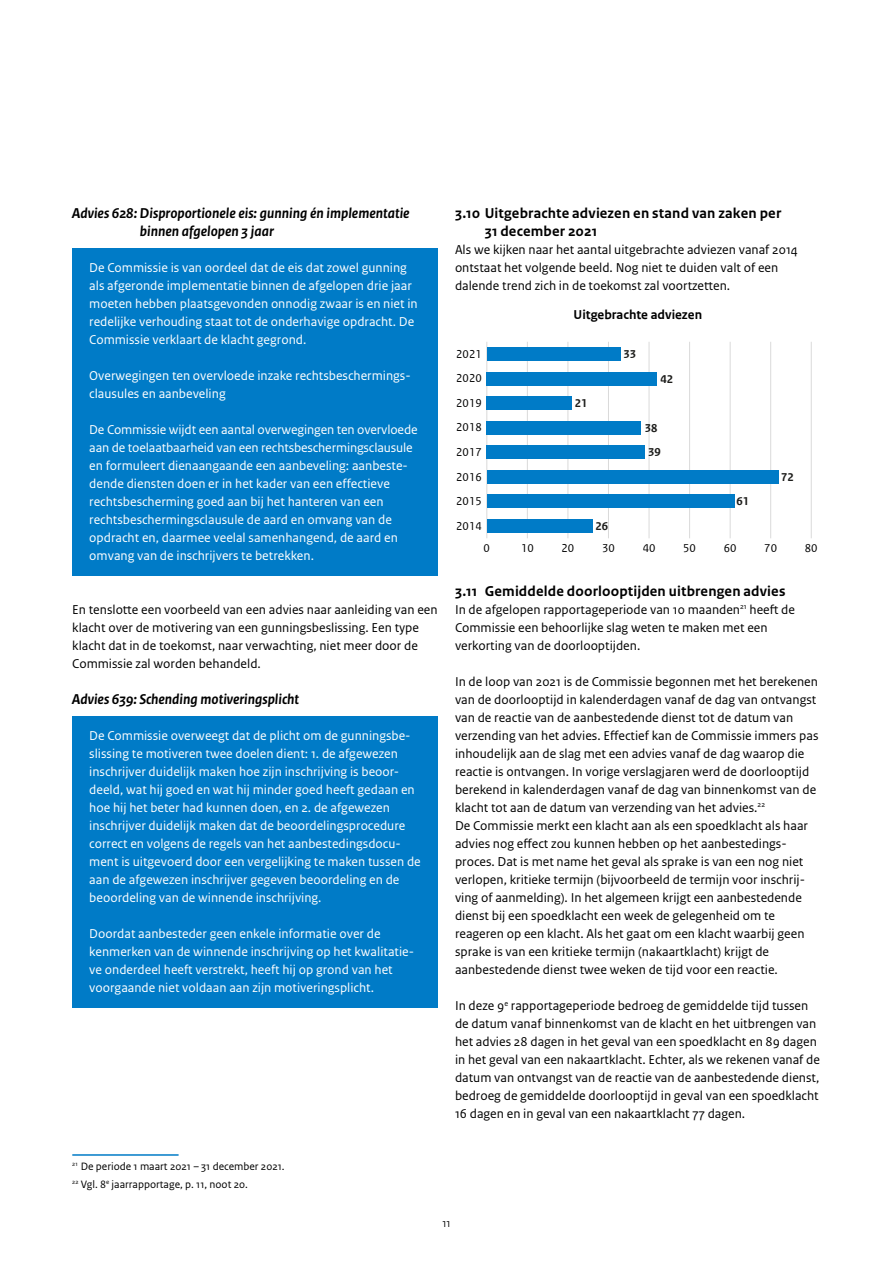
<style>
.page{position:relative;width:893px;height:1263px;background:#fff}
.page>*{position:absolute;margin:0;border:0;box-sizing:border-box;transform-origin:0 0}
._06_RO_Alineakop{font:italic 700 15px/18px "Rijksoverheid Sans Text";color:#000}
._03_RO_Paragraafkop{font:700 15px/18px "Rijksoverheid Sans Text";letter-spacing:.01em;color:#000}
.P_RO_Broodtekst{font:13.5px/18px "Rijksoverheid Sans Text";color:#000}
.Kader_Broodtekst{font:13.5px/18px "Rijksoverheid Sans Text";color:#fff}
.t1{font:700 13.5px "Rijksoverheid Sans Text TT";color:#000}
.t2{font:12px "Rijksoverheid Sans Text TT";color:#000}
.t3{font:700 12px/23.9px "Rijksoverheid Sans Text TT";color:#1d1d1b}
.t4{font:12px "Rijksoverheid Sans Heading";color:#000}
._14_RO_Voetnoot{font:11.25px "Rijksoverheid Sans Text";color:#000}
</style>
<div class="page">
<div style="left:72px;top:248px;width:366px;height:111px;background:#007bc7"></div>
<div style="left:72px;top:356px;width:366px;height:57px;background:#007bc7"></div>
<div style="left:72px;top:410px;width:366px;height:165px;background:#007bc7"></div>
<div style="left:72px;top:716px;width:366px;height:201px;background:#007bc7"></div>
<div style="left:72px;top:914px;width:366px;height:93px;background:#007bc7"></div>
<hr style="left:72px;top:1154px;width:107px;height:2px;background:#007bc7">
<hr style="left:486px;top:342px;width:1px;height:196px;background:#dadada">
<hr style="left:527px;top:342px;width:1px;height:196px;background:#dadada">
<hr style="left:568px;top:342px;width:1px;height:196px;background:#dadada">
<hr style="left:608px;top:342px;width:1px;height:196px;background:#dadada">
<hr style="left:649px;top:342px;width:1px;height:196px;background:#dadada">
<hr style="left:689px;top:342px;width:1px;height:196px;background:#dadada">
<hr style="left:730px;top:342px;width:1px;height:196px;background:#dadada">
<hr style="left:770px;top:342px;width:1px;height:196px;background:#dadada">
<hr style="left:811px;top:342px;width:1px;height:196px;background:#dadada">
<div style="left:487px;top:347px;width:134px;height:14px;background:#007bc7"></div>
<div style="left:487px;top:372px;width:170px;height:13px;background:#007bc7"></div>
<div style="left:487px;top:396px;width:85px;height:14px;background:#007bc7"></div>
<div style="left:487px;top:421px;width:154px;height:14px;background:#007bc7"></div>
<div style="left:487px;top:445px;width:158px;height:14px;background:#007bc7"></div>
<div style="left:487px;top:470px;width:292px;height:14px;background:#007bc7"></div>
<div style="left:487px;top:495px;width:247px;height:13px;background:#007bc7"></div>
<div style="left:487px;top:519px;width:105px;height:14px;background:#007bc7"></div>
<h3 class="_06_RO_Alineakop" style="left:140px;top:204px;width:271px;text-indent:-68px">Advies 628: Disproportionele eis: gunning én implementatie binnen afgelopen 3 jaar</h3>
<p class="Kader_Broodtekst" style="left:89px;top:259px;width:330px">De Commissie is van oordeel dat de eis dat zowel gunning als afgeronde implementatie binnen de afgelopen drie jaar moeten hebben plaatsgevonden onnodig zwaar is en niet in redelijke verhouding staat tot de onderhavige opdracht. De Commissie verklaart de klacht gegrond.</p>
<p class="Kader_Broodtekst" style="left:89px;top:367px;width:323px">Overwegingen ten overvloede inzake rechtsbeschermings&shy;clausules en aanbeveling</p>
<p class="Kader_Broodtekst" style="left:89px;top:421px;width:330px">De Commissie wijdt een aantal overwegingen ten overvloede aan de toelaatbaarheid van een rechtsbeschermingsclausule en formuleert dienaangaande een aanbeveling: aanbeste&shy;dende diensten doen er in het kader van een effectieve rechtsbescherming goed aan bij het hanteren van een rechtsbeschermingsclausule de aard en omvang van de opdracht en, daarmee veelal samenhangend, de aard en omvang van de inschrijvers te betrekken.</p>
<p class="P_RO_Broodtekst" style="left:72px;top:601px;width:367px">En tenslotte een voorbeeld van een advies naar aanleiding van een klacht over de motivering van een gunningsbeslissing. Een type klacht dat in de toekomst, naar verwachting, niet meer door de Commissie zal worden behandeld.</p>
<h3 class="_06_RO_Alineakop" style="left:72px;top:690px;width:228px">Advies 639: Schending motiveringsplicht</h3>
<p class="Kader_Broodtekst" style="left:89px;top:727px;width:333px">De Commissie overweegt dat de plicht om de gunningsbe&shy;slissing te motiveren twee doelen dient: 1. de afgewezen inschrijver duidelijk maken hoe zijn inschrijving is beoor&shy;deeld, wat hij goed en wat hij minder goed heeft gedaan en hoe hij het beter had kunnen doen, en 2. de afgewezen inschrijver duidelijk maken dat de beoordelingsprocedure correct en volgens de regels van het aanbestedingsdocu&shy;ment is uitgevoerd door een vergelijking te maken tussen de aan de afgewezen inschrijver gegeven beoordeling en de beoordeling van de winnende inschrijving.</p>
<p class="Kader_Broodtekst" style="left:89px;top:925px;width:326px">Doordat aanbesteder geen enkele informatie over de kenmerken van de winnende inschrijving op het kwalitatie&shy;ve onderdeel heeft verstrekt, heeft hij op grond van het voorgaande niet voldaan aan zijn motiveringsplicht.</p>
<p class="_14_RO_Voetnoot" style="left:72px;top:1160px;width:214px"><sup>21</sup> De periode 1 maart 2021 – 31 december 2021.</p>
<p class="_14_RO_Voetnoot" style="left:72px;top:1178px;width:177px"><sup>22</sup> Vgl. 8<sup>e</sup> jaarrapportage, p. 11, noot 20.</p>
<h3 class="_03_RO_Paragraafkop" style="left:485px;top:204px;width:298px;text-indent:-30px">3.10 Uitgebrachte adviezen en stand van zaken per<br>31 december 2021</h3>
<p class="P_RO_Broodtekst" style="left:455px;top:241px;width:344px">Als we kijken naar het aantal uitgebrachte adviezen vanaf 2014 ontstaat het volgende beeld. Nog niet te duiden valt of een dalende trend zich in de toekomst zal voortzetten.</p>
<p class="t2" style="left:456px;top:347px;width:27px">2021</p>
<p class="t1" style="left:574px;top:307px;width:130px">Uitgebrachte adviezen</p>
<p class="t3" style="left:623px;top:342px;width:14px">33</p>
<p class="t2" style="left:456px;top:371px;width:27px">2020</p>
<p class="t3" style="left:661px;top:367px;width:14px">42</p>
<p class="t2" style="left:456px;top:396px;width:27px">2019</p>
<p class="t3" style="left:575px;top:391px;width:14px">21</p>
<p class="t2" style="left:456px;top:421px;width:27px">2018</p>
<p class="t2" style="left:456px;top:445px;width:27px">2017</p>
<p class="t3" style="left:645px;top:416px;width:18px">38<br>39</p>
<p class="t2" style="left:456px;top:470px;width:27px">2016</p>
<p class="t3" style="left:781px;top:465px;width:14px">72</p>
<p class="t2" style="left:456px;top:494px;width:27px">2015</p>
<p class="t3" style="left:737px;top:490px;width:14px">61</p>
<p class="t2" style="left:456px;top:519px;width:27px">2014</p>
<p class="t3" style="left:595px;top:514px;width:14px">26</p>
<p class="t2" style="left:484px;top:541px;width:8px">0</p>
<p class="t2" style="left:521px;top:541px;width:14px">10</p>
<p class="t2" style="left:562px;top:541px;width:14px">20</p>
<p class="t2" style="left:602px;top:541px;width:14px">30</p>
<p class="t2" style="left:643px;top:541px;width:14px">40</p>
<p class="t2" style="left:683px;top:541px;width:14px">50</p>
<p class="t2" style="left:724px;top:541px;width:14px">60</p>
<p class="t2" style="left:764px;top:541px;width:14px">70</p>
<p class="t2" style="left:805px;top:541px;width:14px">80</p>
<h3 class="_03_RO_Paragraafkop" style="left:455px;top:582px;width:332px">3.11 Gemiddelde doorlooptijden uitbrengen advies</h3>
<p class="P_RO_Broodtekst" style="left:455px;top:601px;width:341px">In de afgelopen rapportageperiode van 10 maanden<sup>21</sup> heeft de<br>Commissie een behoorlijke slag weten te maken met een verkorting van de doorlooptijden.</p>
<p class="P_RO_Broodtekst" style="left:455px;top:673px;width:365px">In de loop van 2021 is de Commissie begonnen met het berekenen van de doorlooptijd in kalenderdagen vanaf de dag van ontvangst van de reactie van de aanbestedende dienst tot de datum van verzending van het advies. Effectief kan de Commissie immers pas inhoudelijk aan de slag met een advies vanaf de dag waarop die reactie is ontvangen. In vorige verslagjaren werd de doorlooptijd berekend in kalenderdagen vanaf de dag van binnenkomst van de klacht tot aan de datum van verzending van het advies.<sup>22</sup></p>
<p class="P_RO_Broodtekst" style="left:455px;top:817px;width:354px">De Commissie merkt een klacht aan als een spoedklacht als haar advies nog effect zou kunnen hebben op het aanbestedings&shy;proces. Dat is met name het geval als sprake is van een nog niet verlopen, kritieke termijn (bijvoorbeeld de termijn voor inschrij&shy;ving of aanmelding). In het algemeen krijgt een aanbestedende dienst bij een spoedklacht een week de gelegenheid om te reageren op een klacht. Als het gaat om een klacht waarbij geen sprake is van een kritieke termijn (nakaartklacht) krijgt de aanbestedende dienst twee weken de tijd voor een reactie.</p>
<p class="P_RO_Broodtekst" style="left:455px;top:997px;width:367px">In deze 9<sup>e</sup> rapportageperiode bedroeg de gemiddelde tijd tussen de datum vanaf binnenkomst van de klacht en het uitbrengen van het advies 28 dagen in het geval van een spoedklacht en 89 dagen in het geval van een nakaartklacht. Echter, als we rekenen vanaf de datum van ontvangst van de reactie van de aanbestedende dienst, bedroeg de gemiddelde doorlooptijd in geval van een spoedklacht 16 dagen en in geval van een nakaartklacht 77 dagen.</p>
<p class="t4" style="left:442px;top:1216px;width:10px">11</p>
</div>
